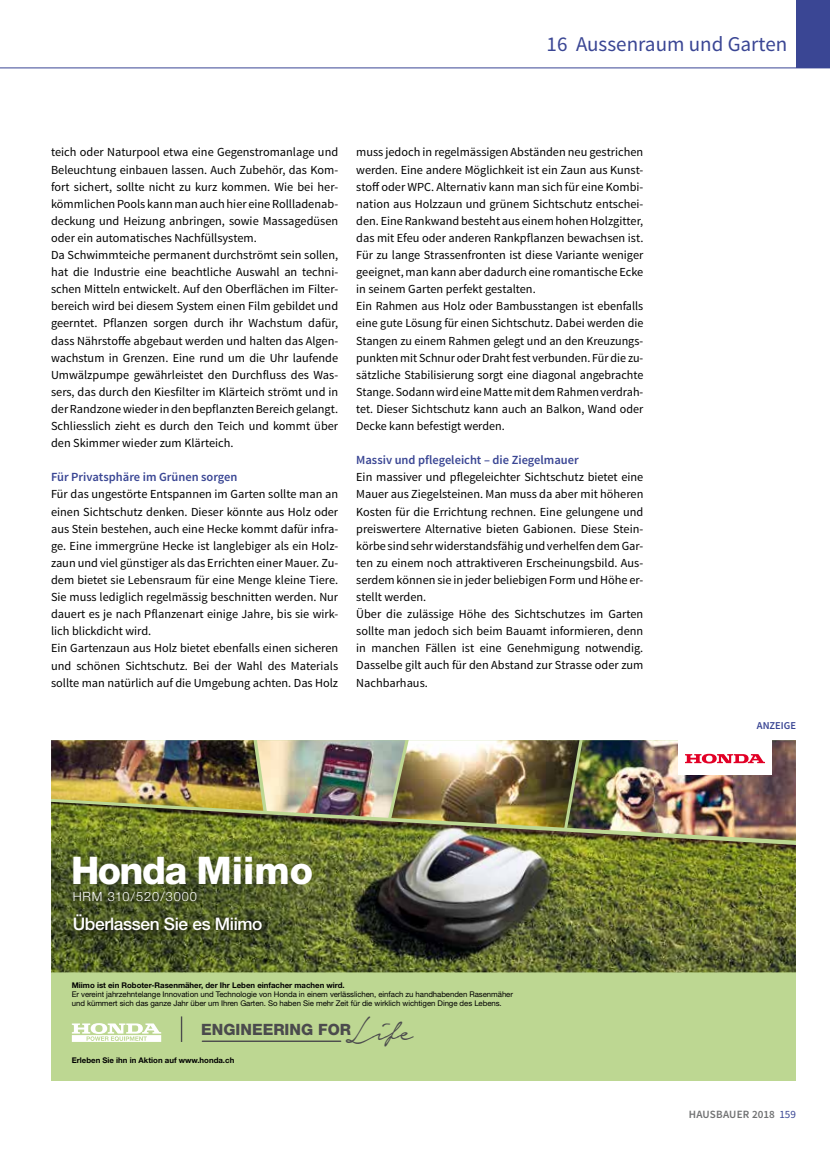
<style>
.page{position:relative;width:830px;height:1161px;background:#fff}
.page>*{position:absolute;margin:0;border:0;box-sizing:border-box;transform-origin:0 0}
.t1{font:42.45px "Notera";color:#4b4b4d}
.t2{font:800 38.1px "Helvetica Neue LT Std";letter-spacing:-.02em;color:#fff}
.t3{font:21px "Source Sans Pro";color:#3a4694}
.t4{font:500 17.25px "Helvetica Neue LT Std";letter-spacing:-.02em;color:#fff}
.t5{font:800 15.6px "Helvetica Neue LT Std";color:#4b4b4d}
.t6{font:300 12.75px "Helvetica Neue LT Std";letter-spacing:.07em;color:#fff}
.t7{font:600 12.45px "Source Sans Pro";color:#3a4694}
.t8{font:12.3px/17.1px "Source Sans Pro";color:#000}
.t9{font:600 11.1px "Source Sans Pro";letter-spacing:.01em;color:#707172}
.t10{font:600 10.5px "Source Sans Pro";color:#3a4694}
.t11{font:7.8px/9.4px "Helvetica Neue LT Std";letter-spacing:-.01em;color:#000}
.t12{font:700 7.8px "Helvetica Neue LT Std";color:#000}
.s1{font-weight:400;color:#3a4694}
</style>
<div class="page">
<div style="left:795px;top:0;width:34px;height:68px;background:#3a4694"></div>
<hr style="left:0;top:68px;width:829px;height:1px;background:#3a4694">
<div style="left:51px;top:740px;width:744px;height:340px;background:#bdd792"></div>
<svg style="left:181px;top:1016px;width:1px;height:26px"></svg>
<hr style="left:202px;top:1040px;width:138px;height:2px;background:#4b4b4d">
<svg style="left:72px;top:1023px;width:89px;height:19px"></svg>
<img style="left:51px;top:811px;width:744px;height:161px">
<div style="left:51px;top:816px;width:299px;height:109px;background:#2e3c25;opacity:.75"></div>
<div style="left:68px;top:886px;width:202px;height:53px;background:#000;opacity:.95"></div>
<img style="left:567px;top:740px;width:228px;height:100px">
<img style="left:391px;top:740px;width:188px;height:88px">
<img style="left:257px;top:740px;width:148px;height:78px">
<img style="left:51px;top:740px;width:212px;height:71px">
<div style="left:677px;top:740px;width:94px;height:35px;background:#fff"></div>
<svg style="left:685px;top:754px;width:79px;height:9px"></svg>
<h3 class="t3" style="left:546px;top:31px;width:242px">16 Aussenraum und Garten</h3>
<p class="t8" style="left:51px;top:144px;width:288px">teich oder Naturpool etwa eine Gegenstromanlage und Beleuchtung einbauen lassen. Auch Zubehör, das Kom&shy;fort sichert, sollte nicht zu kurz kommen. Wie bei her&shy;kömmlichen Pools kann man auch hier eine Rollladenab&shy;deckung und Heizung anbringen, sowie Massagedüsen oder ein automatisches Nachfüllsystem.<br>Da Schwimmteiche permanent durchströmt sein sollen, hat die Industrie eine beachtliche Auswahl an techni&shy;schen Mitteln entwickelt. Auf den Oberflächen im Filter&shy;bereich wird bei diesem System einen Film gebildet und geerntet. Pflanzen sorgen durch ihr Wachstum dafür, dass Nährstoffe abgebaut werden und halten das Algen&shy;wachstum in Grenzen. Eine rund um die Uhr laufende Umwälzpumpe gewährleistet den Durchfluss des Was&shy;sers, das durch den Kiesfilter im Klärteich strömt und in der Randzone wieder in den bepflanzten Bereich gelangt.<br>Schliesslich zieht es durch den Teich und kommt über den Skimmer wieder zum Klärteich.</p>
<p class="t7" style="left:51px;top:469px;width:188px">Für Privatsphäre im Grünen sorgen</p>
<p class="t8" style="left:51px;top:486px;width:288px">Für das ungestörte Entspannen im Garten sollte man an einen Sichtschutz denken. Dieser könnte aus Holz oder aus Stein bestehen, auch eine Hecke kommt dafür infra&shy;ge. Eine immergrüne Hecke ist langlebiger als ein Holz&shy;zaun und viel günstiger als das Errichten einer Mauer. Zu&shy;dem bietet sie Lebensraum für eine Menge kleine Tiere.<br>Sie muss lediglich regelmässig beschnitten werden. Nur dauert es je nach Pflanzenart einige Jahre, bis sie wirk&shy;lich blickdicht wird.<br>Ein Gartenzaun aus Holz bietet ebenfalls einen sicheren und schönen Sichtschutz. Bei der Wahl des Materials sollte man natürlich auf die Umgebung achten. Das Holz</p>
<p class="t8" style="left:356px;top:144px;width:288px">muss jedoch in regelmässigen Abständen neu gestrichen werden. Eine andere Möglichkeit ist ein Zaun aus Kunst&shy;stoff oder WPC. Alternativ kann man sich für eine Kombi&shy;nation aus Holzzaun und grünem Sichtschutz entschei&shy;den. Eine Rankwand besteht aus einem hohen Holzgitter, das mit Efeu oder anderen Rankpflanzen bewachsen ist.<br>Für zu lange Strassenfronten ist diese Variante weniger geeignet, man kann aber dadurch eine romantische Ecke in seinem Garten perfekt gestalten.<br>Ein Rahmen aus Holz oder Bambusstangen ist ebenfalls eine gute Lösung für einen Sichtschutz. Dabei werden die Stangen zu einem Rahmen gelegt und an den Kreuzungs&shy;punkten mit Schnur oder Draht fest verbunden. Für die zu&shy;sätzliche Stabilisierung sorgt eine diagonal angebrachte Stange. Sodann wird eine Matte mit dem Rahmen verdrah&shy;tet. Dieser Sichtschutz kann auch an Balkon, Wand oder Decke kann befestigt werden.</p>
<p class="t7" style="left:356px;top:452px;width:224px">Massiv und pflegeleicht – die Ziegelmauer</p>
<p class="t8" style="left:356px;top:469px;width:288px">Ein massiver und pflegeleichter Sichtschutz bietet eine Mauer aus Ziegelsteinen. Man muss da aber mit höheren Kosten für die Errichtung rechnen. Eine gelungene und preiswertere Alternative bieten Gabionen. Diese Stein&shy;körbe sind sehr widerstandsfähig und verhelfen dem Gar&shy;ten zu einem noch attraktiveren Erscheinungsbild. Aus&shy;serdem können sie in jeder beliebigen Form und Höhe er&shy;stellt werden.<br>Über die zulässige Höhe des Sichtschutzes im Garten sollte man jedoch sich beim Bauamt informieren, denn in manchen Fällen ist eine Genehmigung notwendig.<br>Dasselbe gilt auch für den Abstand zur Strasse oder zum Nachbarhaus.</p>
<p class="t10" style="left:756px;top:718px;width:41px">ANZEIGE</p>
<h2 class="t2" style="left:71px;top:848px;width:243px">Honda Miimo</h2>
<p class="t6" style="left:73px;top:888px;width:126px">HRM 310/520/3000</p>
<h3 class="t4" style="left:73px;top:914px;width:191px">Überlassen Sie es Miimo</h3>
<p class="t12" style="left:72px;top:980px;width:274px">Miimo ist ein Roboter-Rasenmäher, der Ihr Leben einfacher machen wird.</p>
<p class="t11" style="left:72px;top:989px;width:442px">Er vereint jahrzehntelange Innovation und Technologie von Honda in einem verlässlichen, einfach zu handhabenden Rasenmäher und kümmert sich das ganze Jahr über um Ihren Garten. So haben Sie mehr Zeit für die wirklich wichtigen Dinge des Lebens.</p>
<h1 class="t1" style="left:345px;top:1010px;width:69px">Life</h1>
<p class="t5" style="left:201px;top:1020px;width:151px">ENGINEERING FOR</p>
<p class="t12" style="left:72px;top:1056px;width:164px">Erleben Sie ihn in Aktion auf www.honda.ch</p>
<p class="t9" style="left:688px;top:1108px;width:109px">HAUSBAUER 2018 <span class="s1">159</span></p>
</div>
